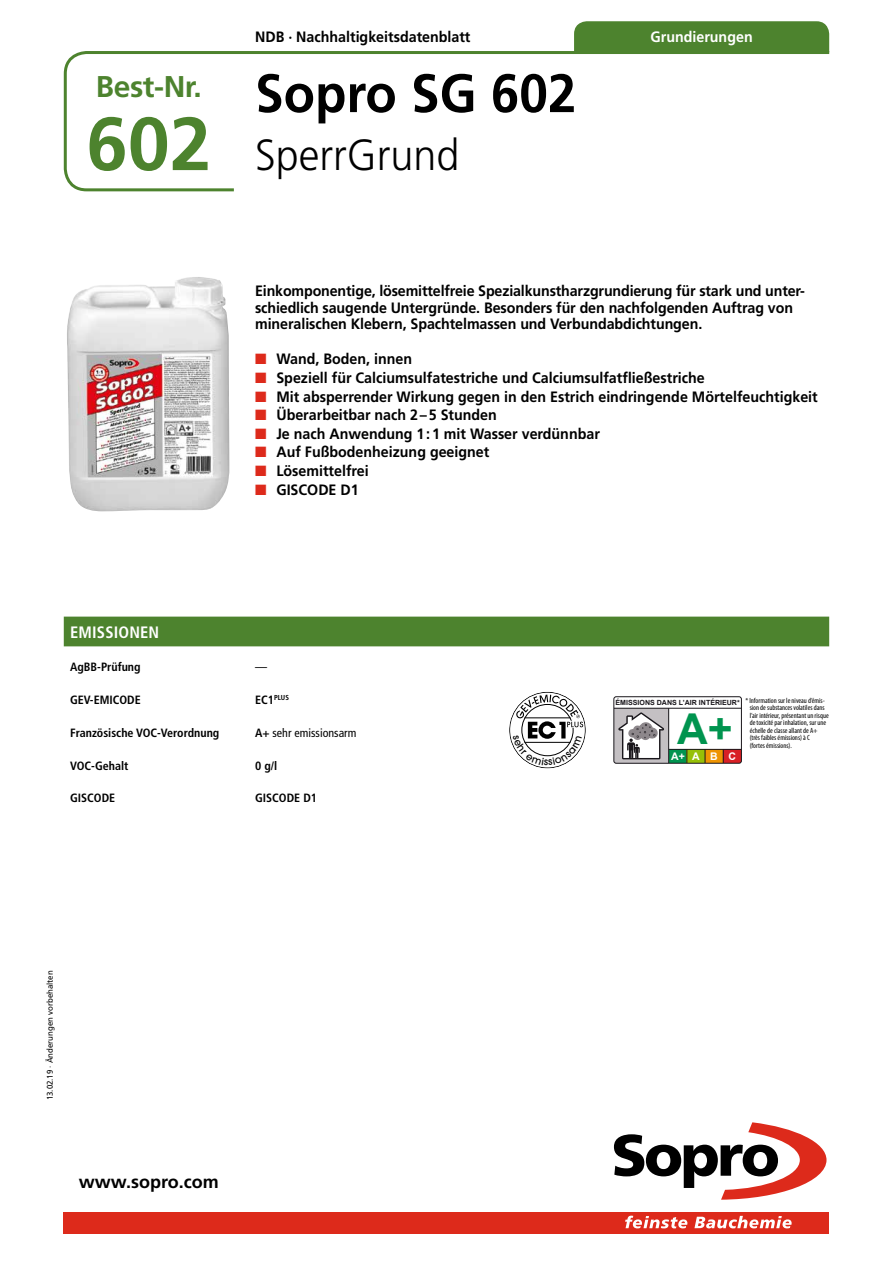
<style>
.page{position:relative;width:893px;height:1263px;background:#fff}
.page>*{position:absolute;margin:0;border:0;box-sizing:border-box;transform-origin:0 0}
._02_Bestellnummer{font:700 75px "Frutiger LT";color:#4d832e}
._05_Produktname-1{font:700 54px "Frutiger LT";color:#000;scale:.95 1}
._06_Produktname-2{font:300 43.5px "Frutiger LT";color:#000;scale:.95 1}
.t1{font:700 42.6px "Arial";color:#00944f}
.t2{font:700 30px "Frutiger LT";letter-spacing:-.015em;color:#4d832e}
.t3{font:700 18px "Frutiger LT";color:#000}
._22_TAB_B_head_neg{font:700 condensed 16.5px "Frutiger LT";letter-spacing:.01em;color:#fff}
._12_Highlights{font:700 15px "Frutiger LT";color:#000;scale:.95 1}
._11_Einleitung{font:700 15px/16.5px "Frutiger LT";letter-spacing:-.005em;color:#000;scale:.95 1}
.t4{font:700 15px "Frutiger LT";color:#fff;scale:.95 1}
._25_TAB_B{font:700 condensed 12px "Frutiger LT";color:#000}
._27_TAB_R{font:condensed 12px "Frutiger LT";color:#000}
._27_TAB_R-2{font:700 condensed 12px "Frutiger LT";color:#000}
.t5{font:700 10.5px "Arial";color:#fff}
.t6{font:8.25px "Frutiger LT";color:#000;scale:.95 1}
.t7{font:condensed 7.5px/7.5px "Myriad Pro";color:#000}
._27_TAB_R-3{font:700 condensed 7.2px "Frutiger LT";color:#000}
.t8{font:700 7.05px "Arial";color:#19161b}
.s1{color:#dd2a1b}
.s2{font-size:12px}
.s3{font-weight:700}
</style>
<div class="page">
<div style="left:64px;top:1212px;width:765px;height:21px;background:#dd2a1b"></div>
<svg style="left:625px;top:1216px;width:62px;height:12px"></svg>
<svg style="left:694px;top:1216px;width:98px;height:12px"></svg>
<svg style="left:614px;top:1122px;width:212px;height:78px"></svg>
<div style="left:574px;top:21px;width:255px;height:29px;background:#4d832e"></div>
<svg style="left:63px;top:50px;width:767px;height:142px"></svg>
<img style="left:67px;top:277px;width:162px;height:234px">
<svg style="left:64px;top:617px;width:765px;height:152px"></svg>
<svg style="left:510px;top:692px;width:75px;height:76px"></svg>
<div style="left:509px;top:692px;width:77px;height:76px;border:1px solid #000;border-radius:50%"></div>
<div style="left:614px;top:697px;width:127px;height:66px;background:#fff;border-radius:2px"></div>
<div style="left:669px;top:749px;width:18px;height:14px;background:#00944f"></div>
<div style="left:687px;top:749px;width:18px;height:14px;background:#96c007"></div>
<div style="left:705px;top:749px;width:18px;height:14px;background:#ee9402"></div>
<div style="left:723px;top:749px;width:18px;height:14px;background:#d82025"></div>
<div style="left:614px;top:708px;width:55px;height:55px;background:#c4c0c3"></div>
<svg style="left:618px;top:712px;width:46px;height:47px"></svg>
<hr style="left:614px;top:708px;width:127px;height:1px;background:#19161b">
<hr style="left:668px;top:708px;width:1px;height:55px;background:#19161b">
<hr style="left:669px;top:749px;width:72px;height:1px;background:#19161b">
<svg style="left:723px;top:749px;width:1px;height:13px"></svg>
<svg style="left:686px;top:749px;width:1px;height:13px"></svg>
<svg style="left:705px;top:749px;width:1px;height:13px"></svg>
<div style="left:613px;top:696px;width:129px;height:68px;border:1px solid #19161b;border-radius:2px"></div>
<svg style="left:513px;top:695px;width:70px;height:70px"></svg>
<h3 class="t2" style="left:96px;top:69px;width:107px">Best-Nr.</h3>
<p class="_02_Bestellnummer" style="left:86px;top:100px;width:127px">602</p>
<p class="_11_Einleitung" style="left:255px;top:29px;width:228px">NDB · Nachhaltigkeitsdatenblatt</p>
<p class="_05_Produktname-1" style="left:255px;top:62px;width:340px">Sopro SG 602</p>
<p class="_06_Produktname-2" style="left:255px;top:130px;width:217px">SperrGrund</p>
<p class="t4" style="left:651px;top:28px;width:109px">Grundierungen</p>
<p class="_11_Einleitung" style="left:255px;top:283px;width:580px">Einkomponentige, lösemittelfreie Spezialkunstharzgrundierung für stark und unter&shy;schiedlich saugende Untergründe. Besonders für den nachfolgenden Auftrag von mineralischen Klebern, Spachtelmassen und Verbundabdichtungen.</p>
<p class="_12_Highlights" style="left:255px;top:350px;width:167px"><span class="s1">■</span> Wand, Boden, innen</p>
<p class="_12_Highlights" style="left:255px;top:369px;width:475px"><span class="s1">■</span> Speziell für Calciumsulfatestriche und Calciumsulfatfließestriche</p>
<p class="_12_Highlights" style="left:255px;top:387px;width:594px"><span class="s1">■</span> Mit absperrender Wirkung gegen in den Estrich eindringende Mörtelfeuchtigkeit</p>
<p class="_12_Highlights" style="left:255px;top:406px;width:256px"><span class="s1">■</span> Überarbeitbar nach 2–5 Stunden</p>
<p class="_12_Highlights" style="left:255px;top:425px;width:364px"><span class="s1">■</span> Je nach Anwendung 1:1 mit Wasser verdünnbar</p>
<p class="_12_Highlights" style="left:255px;top:443px;width:248px"><span class="s1">■</span> Auf Fußbodenheizung geeignet</p>
<p class="_12_Highlights" style="left:255px;top:462px;width:121px"><span class="s1">■</span> Lösemittelfrei</p>
<p class="_12_Highlights" style="left:255px;top:481px;width:111px"><span class="s1">■</span> GISCODE D1</p>
<p class="_22_TAB_B_head_neg" style="left:70px;top:622px;width:91px">EMISSIONEN</p>
<p class="_25_TAB_B" style="left:70px;top:660px;width:72px">AgBB-Prüfung</p>
<p class="_27_TAB_R" style="left:255px;top:660px;width:13px">—</p>
<p class="_25_TAB_B" style="left:70px;top:693px;width:72px">GEV-EMICODE</p>
<p class="_27_TAB_R-3" style="left:255px;top:693px;width:35px"><span class="s2">EC1</span>PLUS</p>
<p class="_25_TAB_B" style="left:70px;top:726px;width:151px">Französische VOC-Verordnung</p>
<p class="_27_TAB_R" style="left:255px;top:726px;width:103px"><span class="s3">A+</span> sehr emissionsarm</p>
<p class="_25_TAB_B" style="left:70px;top:759px;width:60px">VOC-Gehalt</p>
<p class="_27_TAB_R-2" style="left:255px;top:759px;width:24px">0 g/l</p>
<p class="_25_TAB_B" style="left:70px;top:791px;width:47px">GISCODE</p>
<p class="_27_TAB_R-2" style="left:255px;top:791px;width:64px">GISCODE D1</p>
<p class="t7" style="left:750px;top:697px;width:81px;text-indent:-4px">* Information sur le niveau d’émis&shy;sion de substances volatiles dans l’air intérieur, présentant un risque de toxicité par inhalation, sur une échelle de classe allant de A+ (très faibles émissions) à C<br>(fortes émissions).</p>
<p class="t8" style="left:616px;top:698px;width:126px">ÉMISSIONS DANS L’AIR INTÉRIEUR*</p>
<p class="t1" style="left:677px;top:701px;width:57px">A+</p>
<p class="t5" style="left:671px;top:749px;width:66px">A+A B C</p>
<p class="t6" style="left:45px;top:1100px;width:138px;rotate:-90deg">13.02.19 · Änderungen vorbehalten</p>
<p class="t3" style="left:79px;top:1171px;width:141px">www.sopro.com</p>
</div>
